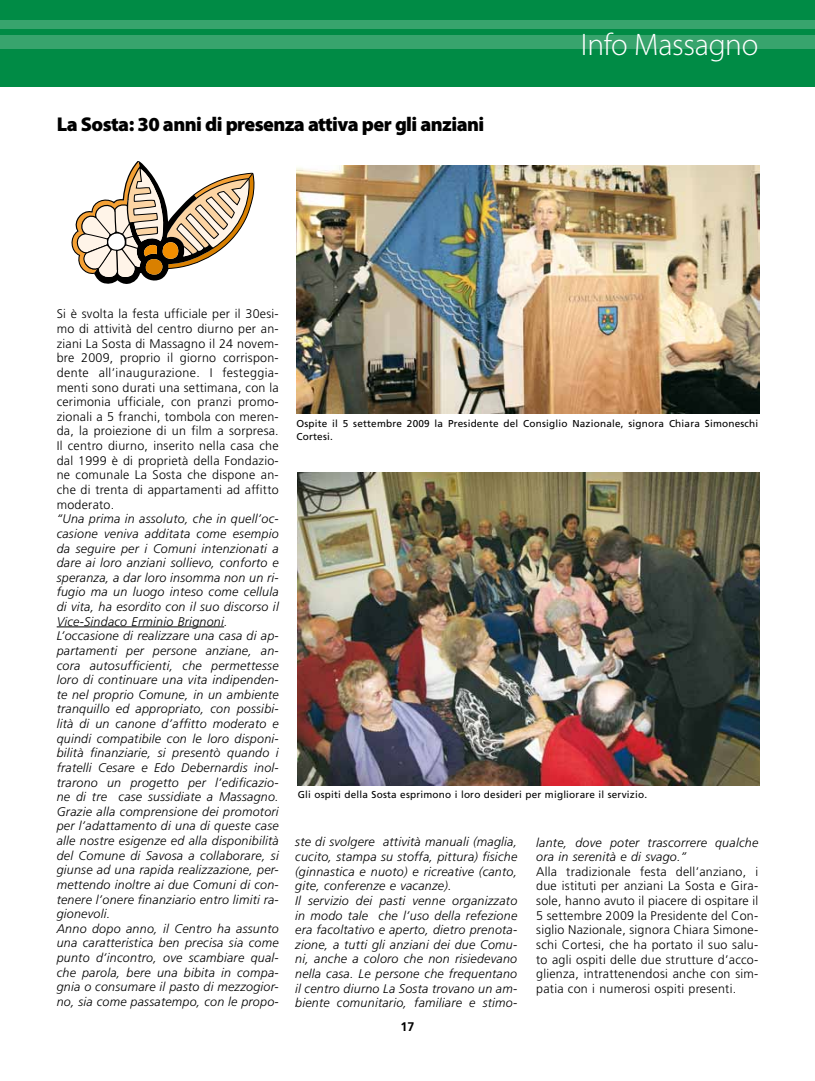
<style>
.page{position:relative;width:815px;height:1081px;background:#fff}
.page>*{position:absolute;margin:0;border:0;box-sizing:border-box;transform-origin:0 0}
.t1{font:300 31.25px "Myriad Pro";letter-spacing:-.01em;color:#fff}
.t2{font:900 20px "Myriad Pro";letter-spacing:-.03em;color:#000}
.t3{font:italic 300 12.5px/14.6px "Frutiger";letter-spacing:.02em;color:#000}
.t4{font:300 12.5px/14.6px "Frutiger";letter-spacing:.02em;color:#000;text-align:justify}
.t5{font:700 12.5px "Frutiger";color:#000}
.t6{font:10px/13.1px "Frutiger";letter-spacing:.02em;color:#000}
</style>
<div class="page">
<div style="left:0;top:0;width:815px;height:87px;background:#008b45"></div>
<div style="left:0;top:35px;width:815px;height:14px;background:#38a46d"></div>
<div style="left:0;top:20px;width:815px;height:8px;background:#38a46d"></div>
<hr style="left:57px;top:626px;width:167px;height:1px;background:#000">
<img style="left:296px;top:165px;width:464px;height:248px">
<svg style="left:71px;top:161px;width:184px;height:123px"></svg>
<img style="left:298px;top:473px;width:462px;height:312px">
<div style="left:176px;top:270px;width:96px;height:19px;background:#fff"></div>
<h2 class="t2" style="left:57px;top:112px;width:429px">La Sosta: 30 anni di presenza attiva per gli anziani</h2>
<h1 class="t1" style="left:581px;top:28px;width:179px">Info Massagno</h1>
<p class="t4" style="left:57px;top:307px;width:224px">Si è svolta la festa ufficiale per il 30esi&shy;mo di attività del centro diurno per an&shy;ziani La Sosta di Massagno il 24 novem&shy;bre 2009, proprio il giorno corrispon&shy;dente all’inaugurazione. I festeggia&shy;menti sono durati una settimana, con la cerimonia ufficiale, con pranzi promo&shy;zionali a 5 franchi, tombola con meren&shy;da, la proiezione di un film a sorpresa.<br>Il centro diurno, inserito nella casa che dal 1999 è di proprietà della Fondazio&shy;ne comunale La Sosta che dispone an&shy;che di trenta di appartamenti ad affitto moderato.</p>
<p class="t3" style="left:57px;top:512px;width:224px">“Una prima in assoluto, che in quell’oc&shy;casione veniva additata come esempio da seguire per i Comuni intenzionati a dare ai loro anziani sollievo, conforto e speranza, a dar loro insomma non un ri&shy;fugio ma un luogo inteso come cellula di vita, ha esordito con il suo discorso il Vice-Sindaco Erminio Brignoni.<br>L’occasione di realizzare una casa di ap&shy;partamenti per persone anziane, an&shy;cora autosufficienti, che permettesse loro di continuare una vita indipenden&shy;te nel proprio Comune, in un ambiente tranquillo ed appropriato, con possibi&shy;lità di un canone d’affitto moderato e quindi compatibile con le loro disponi&shy;bilità finanziarie, si presentò quando i fratelli Cesare e Edo Debernardis inol&shy;trarono un progetto per l’edificazio&shy;ne di tre case sussidiate a Massagno.<br>Grazie alla comprensione dei promotori per l’adattamento di una di queste case alle nostre esigenze ed alla disponibilità del Comune di Savosa a collaborare, si giunse ad una rapida realizzazione, per&shy;mettendo inoltre ai due Comuni di con&shy;tenere l’onere finanziario entro limiti ra&shy;gionevoli.<br>Anno dopo anno, il Centro ha assunto una caratteristica ben precisa sia come punto d’incontro, ove scambiare qual&shy;che parola, bere una bibita in compa&shy;gnia o consumare il pasto di mezzogior&shy;no, sia come passatempo, con le propo-</p>
<p class="t6" style="left:296px;top:417px;width:463px">Ospite il 5 settembre 2009 la Presidente del Consiglio Nazionale, signora Chiara Simoneschi<br>Cortesi.</p>
<p class="t6" style="left:298px;top:788px;width:351px">Gli ospiti della Sosta esprimono i loro desideri per migliorare il servizio.</p>
<p class="t3" style="left:295px;top:835px;width:224px">ste di svolgere attività manuali (maglia, cucito, stampa su stoffa, pittura) fisiche (ginnastica e nuoto) e ricreative (canto, gite, conferenze e vacanze).<br>Il servizio dei pasti venne organizzato in modo tale che l’uso della refezione era facoltativo e aperto, dietro prenota&shy;zione, a tutti gli anziani dei due Comu&shy;ni, anche a coloro che non risiedevano nella casa. Le persone che frequentano il centro diurno La Sosta trovano un am&shy;biente comunitario, familiare e stimo-</p>
<p class="t3" style="left:536px;top:835px;width:224px">lante, dove poter trascorrere qualche ora in serenità e di svago.”</p>
<p class="t4" style="left:536px;top:864px;width:224px">Alla tradizionale festa dell’anziano, i due istituti per anziani La Sosta e Gira&shy;sole, hanno avuto il piacere di ospitare il 5 settembre 2009 la Presidente del Con&shy;siglio Nazionale, signora Chiara Simone&shy;schi Cortesi, che ha portato il suo salu&shy;to agli ospiti delle due strutture d’acco&shy;glienza, intrattenendosi anche con sim&shy;patia con i numerosi ospiti presenti.</p>
<p class="t5" style="left:401px;top:1019px;width:15px">17</p>
</div>
